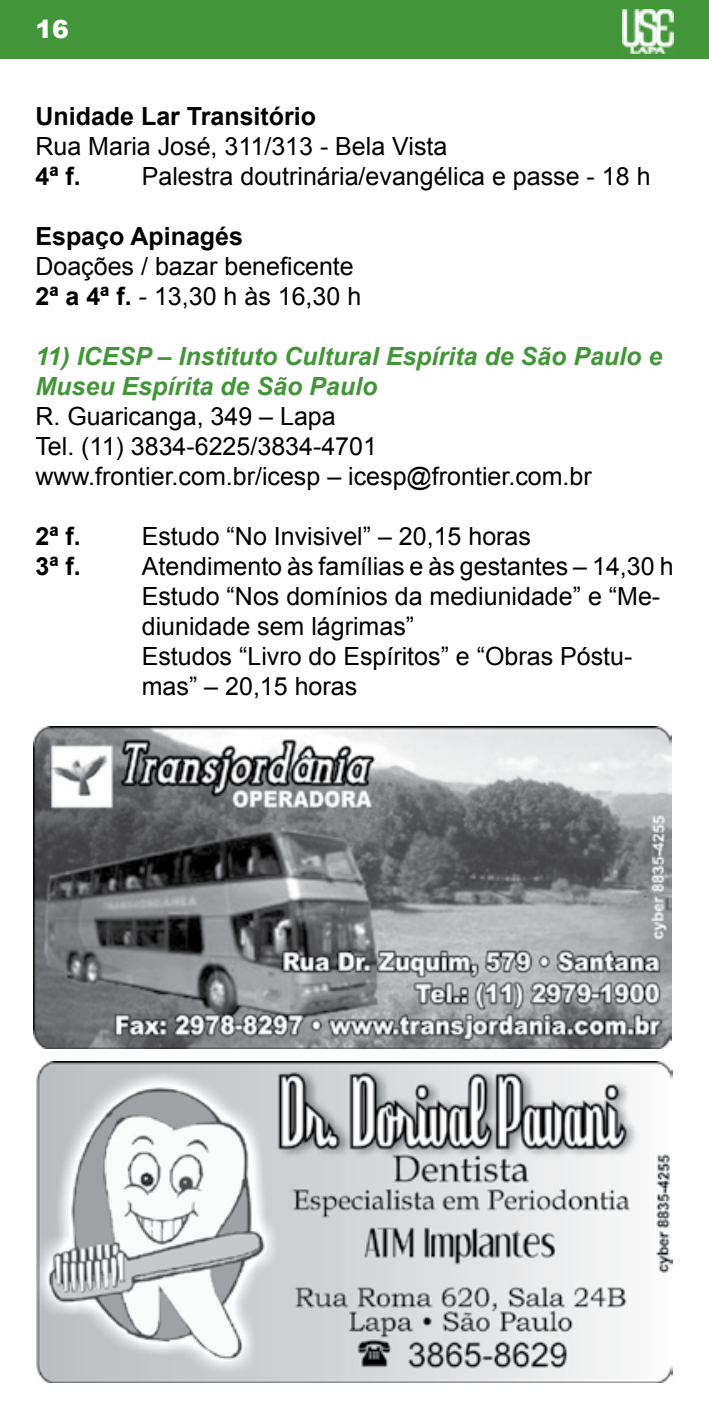
<style>
.page{position:relative;width:709px;height:1418px;background:#fff}
.page>*{position:absolute;margin:0;border:0;box-sizing:border-box;transform-origin:0 0}
.t1{font:25px/30px "Arial";color:#000}
.t2{font:italic 700 25px/30px "Arial";color:#439539}
.t3{font:700 25px "Arial";color:#000}
.t4{font:900 25px "Arial";color:#fff}
.s1{font-weight:700}
</style>
<div class="page">
<div style="left:0;top:0;width:709px;height:59px;background:#439539"></div>
<img style="left:622px;top:9px;width:51px;height:45px">
<img style="left:36px;top:1061px;width:636px;height:321px">
<img style="left:33px;top:726px;width:638px;height:322px">
<p class="t4" style="left:35px;top:11px;width:35px">16</p>
<p class="t3" style="left:35px;top:99px;width:282px">Unidade Lar Transitório</p>
<p class="t1" style="left:35px;top:131px;width:413px">Rua Maria José, 311/313 - Bela Vista</p>
<p class="t3" style="left:35px;top:159px;width:47px">4ª f.</p>
<p class="t1" style="left:142px;top:161px;width:510px">Palestra doutrinária/evangélica e passe - 18 h</p>
<p class="t3" style="left:35px;top:219px;width:209px">Espaço Apinagés</p>
<p class="t1" style="left:35px;top:251px;width:327px">Doações / bazar beneficente<br><span class="s1">2ª a 4ª f.</span> - 13,30 h às 16,30 h</p>
<p class="t2" style="left:35px;top:342px;width:628px">11) ICESP – Instituto Cultural Espírita de São Paulo e<br>Museu Espírita de São Paulo</p>
<p class="t1" style="left:35px;top:401px;width:558px">R. Guaricanga, 349 – Lapa<br>Tel. (11) 3834-6225/3834-4701 www.frontier.com.br/icesp – icesp@frontier.com.br</p>
<p class="t3" style="left:35px;top:519px;width:47px">2ª f.</p>
<p class="t1" style="left:142px;top:521px;width:391px">Estudo “No Invisivel” – 20,15 horas</p>
<p class="t3" style="left:35px;top:549px;width:47px">3ª f.</p>
<p class="t1" style="left:142px;top:551px;width:533px">Atendimento às famílias e às gestantes – 14,30 h Estudo “Nos domínios da mediunidade” e “Me&shy;diunidade sem lágrimas”<br>Estudos “Livro do Espíritos” e “Obras Póstu&shy;mas” – 20,15 horas</p>
</div>
